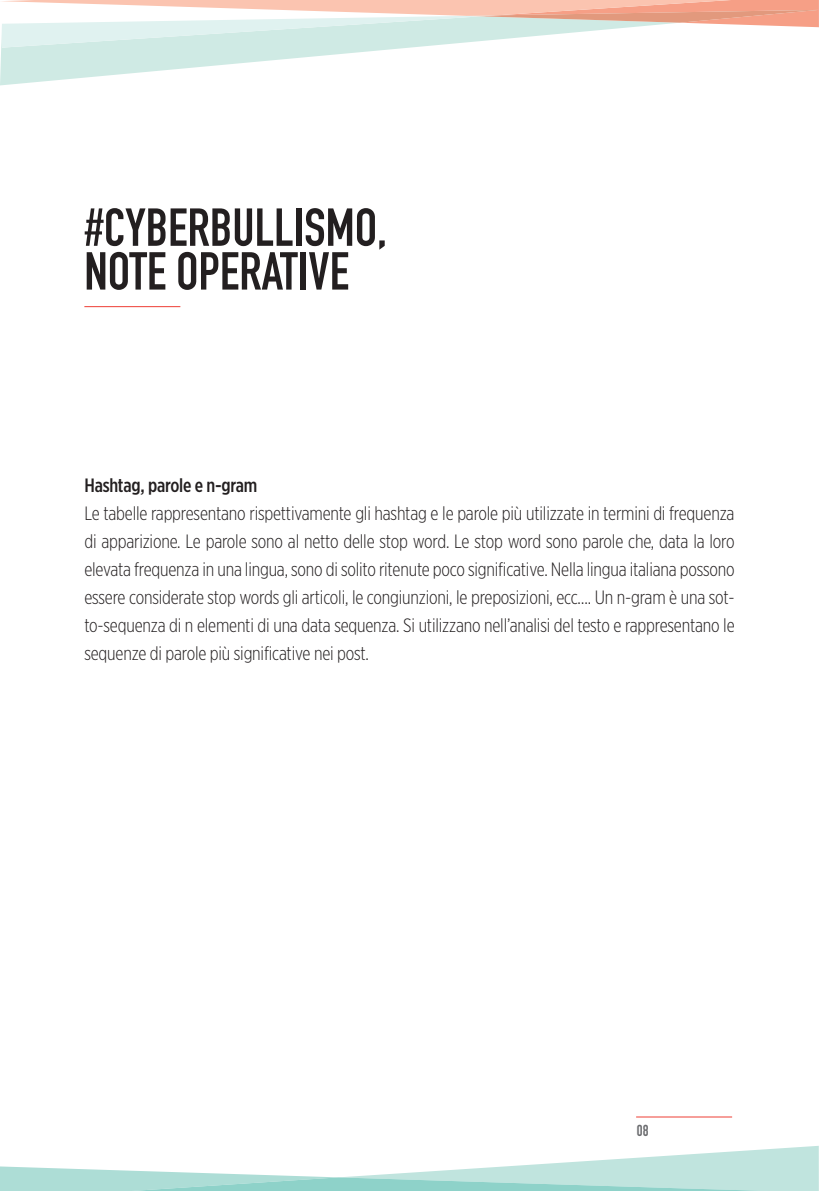
<style>
.page{position:relative;width:819px;height:1191px;background:#fff}
.page>*{position:absolute;margin:0;border:0;box-sizing:border-box;transform-origin:0 0}
.TITOLO{font:700 52.5px "DIN Condensed";color:#231f20}
.Testo{font:300 19.25px/28px "Gotham X Narrow";letter-spacing:-.01em;color:#231f20;text-align:justify}
.Testo-2{font:500 19.25px "Gotham X Narrow";letter-spacing:-.01em;color:#231f20}
.t1{font:700 15.75px "DIN Condensed";color:#6c6d70}
</style>
<div class="page">
<svg style="left:0;top:48px;width:403px;height:37px"></svg>
<svg style="left:1px;top:0;width:818px;height:48px"></svg>
<svg style="left:0;top:1146px;width:819px;height:45px"></svg>
<hr style="left:636px;top:1116px;width:96px;height:1px;background:#ee3e35">
<hr style="left:84px;top:306px;width:96px;height:1px;background:#ee3e35">
<p class="TITOLO" style="left:84px;top:192px;width:304px">#CYBERBULLISMO,</p>
<p class="TITOLO" style="left:84px;top:236px;width:266px">NOTE OPERATIVE</p>
<p class="Testo-2" style="left:84px;top:473px;width:175px">Hashtag, parole e n-gram</p>
<p class="Testo" style="left:84px;top:498px;width:651px">Le tabelle rappresentano rispettivamente gli hashtag e le parole più utilizzate in termini di frequenza di apparizione. Le parole sono al netto delle stop word. Le stop word sono parole che, data la loro elevata frequenza in una lingua, sono di solito ritenute poco significative. Nella lingua italiana possono essere considerate stop words gli articoli, le congiunzioni, le preposizioni, ecc…. Un n-gram è una sot&shy;to-sequenza di n elementi di una data sequenza. Si utilizzano nell’analisi del testo e rappresentano le sequenze di parole più significative nei post.</p>
<p class="t1" style="left:636px;top:1119px;width:13px">08</p>
</div>
